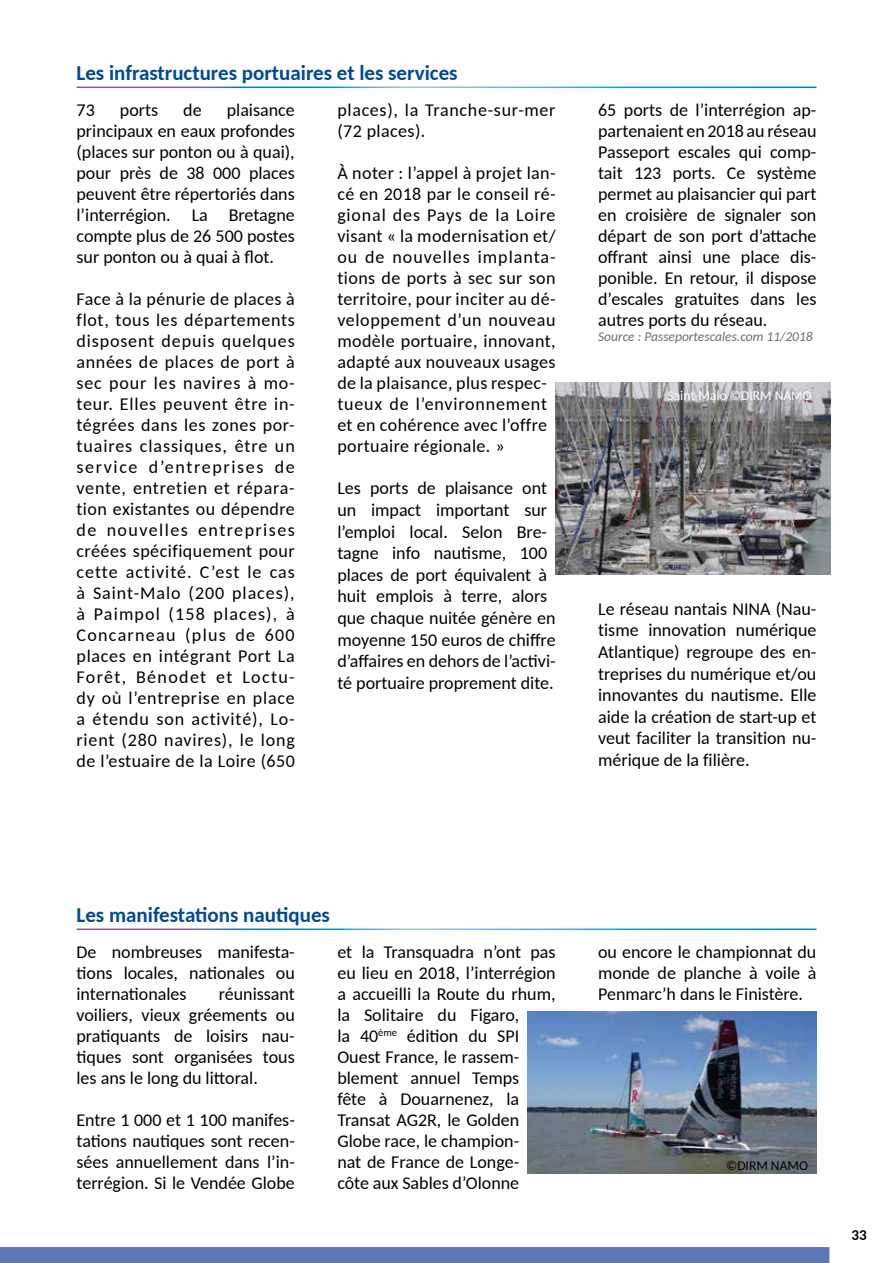
<style>
.page{position:relative;width:893px;height:1263px;background:#fff}
.page>*{position:absolute;margin:0;border:0;box-sizing:border-box;transform-origin:0 0}
.t1{font:700 21px "Carlito";color:#004897}
.t2{font:18px/21px "Carlito";color:#000;text-align:justify}
.t3{font:18px/21px "Carlito";letter-spacing:.025em;color:#000}
.t4{font:18px/21px "Carlito";letter-spacing:.04em;color:#000}
.t5{font:700 15px "Carlito";color:#000}
.t6{font:italic 13.5px "Carlito";color:#6d6d6c}
.t7{font:13.5px "Carlito";color:#fff}
.t8{font:13.5px "Carlito";color:#000}
</style>
<div class="page">
<div style="left:0;top:1247px;width:829px;height:16px;background:#5c75b6"></div>
<img style="left:528px;top:1011px;width:288px;height:163px">
<img style="left:556px;top:383px;width:275px;height:191px">
<p class="t1" style="left:77px;top:58px;width:383px">Les infrastructures portuaires et les services</p>
<p class="t2" style="left:77px;top:98px;width:220px;text-indent:150px">plaisance principaux en eaux profondes (places sur ponton ou à quai), pour près de 38 000 places peuvent être répertoriés dans l’interrégion. La Bretagne compte plus de 26 500 postes sur ponton ou à quai à flot.</p>
<p class="t2" style="left:77px;top:287px;width:220px">Face à la pénurie de places à flot, tous les départements disposent depuis quelques années de places de port à sec pour les navires à mo&shy;teur. Elles peuvent être in&shy;tégrées dans les zones por&shy;tuaires classiques, être un service d’entreprises de vente, entretien et répara&shy;tion existantes ou dépendre de nouvelles entreprises créées spécifiquement pour cette activité. C’est le cas à Saint-Malo (200 places), à Paimpol (158 places), à Concarneau (plus de 600 places en intégrant Port La Forêt, Bénodet et Loctu&shy;dy où l’entreprise en place a étendu son activité), Lo&shy;rient (280 navires), le long de l’estuaire de la Loire (650</p>
<p class="t2" style="left:77px;top:98px;width:20px">73</p>
<p class="t2" style="left:120px;top:98px;width:40px">ports</p>
<p class="t2" style="left:183px;top:98px;width:20px">de</p>
<p class="t4" style="left:337px;top:98px;width:220px">places), la Tranche-sur-mer (72 places).</p>
<p class="t3" style="left:337px;top:161px;width:220px">À noter : l’appel à projet lan&shy;cé en 2018 par le conseil ré&shy;gional des Pays de la Loire visant « la modernisation et/ ou de nouvelles implanta&shy;tions de ports à sec sur son territoire, pour inciter au dé&shy;veloppement d’un nouveau modèle portuaire, innovant, adapté aux nouveaux usages de la plaisance, plus respec&shy;tueux de l’environnement et en cohérence avec l’offre portuaire régionale. »</p>
<p class="t2" style="left:337px;top:477px;width:220px;line-height:21.6px;text-align:left">Les ports de plaisance ont un impact important sur l’emploi local. Selon Bre&shy;tagne info nautisme, 100 places de port équivalent à huit emplois à terre, alors que chaque nuitée génère en moyenne 150 euros de chiffre d’affaires en dehors de l’activi&shy;té portuaire proprement dite.</p>
<p class="t2" style="left:598px;top:98px;width:220px">65 ports de l’interrégion ap&shy;partenaient en 2018 au réseau Passeport escales qui comp&shy;tait 123 ports. Ce système permet au plaisancier qui part en croisière de signaler son départ de son port d’attache offrant ainsi une place dis&shy;ponible. En retour, il dispose d’escales gratuites dans les autres ports du réseau.</p>
<p class="t6" style="left:598px;top:327px;width:216px">Source : Passeportescales.com 11/2018</p>
<p class="t7" style="left:668px;top:386px;width:146px">Saint-Malo ©DIRM NAMO</p>
<p class="t2" style="left:598px;top:597px;width:220px;line-height:21.6px">Le réseau nantais NINA (Nau&shy;tisme innovation numérique Atlantique) regroupe des en&shy;treprises du numérique et/ou innovantes du nautisme. Elle aide la création de start-up et veut faciliter la transition nu&shy;mérique de la filière.</p>
<p class="t1" style="left:77px;top:900px;width:255px">Les manifestations nautiques</p>
<p class="t2" style="left:77px;top:940px;width:220px">De nombreuses manifesta&shy;tions locales, nationales ou internationales</p>
<p class="t2" style="left:77px;top:982px;width:220px;text-indent:142px">réunissant voiliers, vieux gréements ou pratiquants de loisirs nau&shy;tiques sont organisées tous les ans le long du littoral.</p>
<p class="t2" style="left:77px;top:1108px;width:220px">Entre 1 000 et 1 100 manifes&shy;tations nautiques sont recen&shy;sées annuellement dans l’in&shy;terrégion. Si le Vendée Globe</p>
<p class="t2" style="left:337px;top:940px;width:220px;text-align:left">et la Transquadra n’ont pas eu lieu en 2018, l’interrégion a accueilli la Route du rhum, la Solitaire du Figaro,<br>la 40<sup>ème</sup> édition du SPI<br>Ouest France, le rassem&shy;blement annuel Temps<br>fête à Douarnenez, la<br>Transat AG2R, le Golden<br>Globe race, le champion-<br>nat de France de Longe-<br>côte aux Sables d’Olonne</p>
<p class="t2" style="left:598px;top:940px;width:220px">ou encore le championnat du monde de planche à voile à Penmarc’h dans le Finistère.</p>
<p class="t8" style="left:726px;top:1156px;width:83px">©DIRM NAMO</p>
<p class="t5" style="left:851px;top:1225px;width:17px">33</p>
</div>
